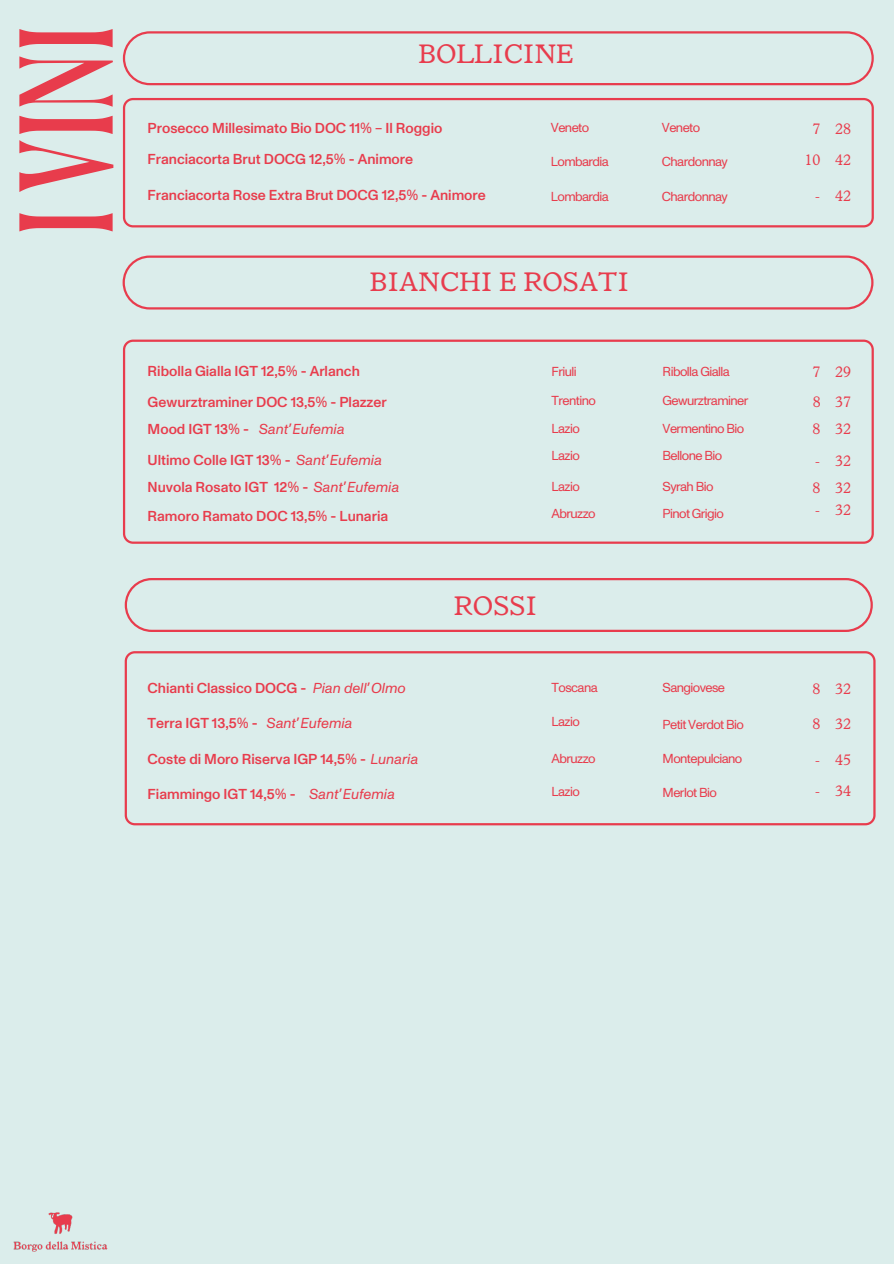
<style>
.page{position:relative;width:894px;height:1264px;background:#fff}
.page>*{position:absolute;margin:0;border:0;box-sizing:border-box;transform-origin:0 0}
.t1{font:127.2px "Canela Cond Trial";color:#e83c4c}
.t2{font:26.55px "Italian Old Style MT Std";color:#e83c4d}
.t3{font:15.9px "Italian Old Style MT Std";color:#e83c4c}
.t4{font:500 14.4px "ABC Monument Grotesk Trial";color:#e83c4c}
.t5{font:italic 14.4px "ABC Monument Grotesk Trial";color:#e83c4c}
.t6{font:13.05px "ABC Monument Grotesk Trial";letter-spacing:-.045em;color:#e83c4c}
.s1{font-family:"Noto Sans";font-weight:400}
.s2{font-family:"Noto Sans Gurmukhi";font-weight:400}
.s3{font-weight:400;font-style:italic}
.s4{font-family:"Noto Sans Gurmukhi";font-style:normal}
</style>
<div class="page">
<div style="left:0;top:0;width:893px;height:1263px;background:#dbedeb"></div>
<img style="left:13px;top:1212px;width:95px;height:40px">
<svg style="left:123px;top:339px;width:750px;height:204px"></svg>
<svg style="left:125px;top:651px;width:750px;height:174px"></svg>
<svg style="left:123px;top:31px;width:750px;height:54px"></svg>
<svg style="left:122px;top:255px;width:751px;height:54px"></svg>
<svg style="left:125px;top:578px;width:747px;height:54px"></svg>
<svg style="left:123px;top:98px;width:750px;height:129px"></svg>
<h3 class="t1" style="left:14px;top:236px;width:214px;rotate:-90deg">IVINI</h3>
<h2 class="t2" style="left:418px;top:44px;width:157px">BOLLICINE</h2>
<p class="t4" style="left:148px;top:118px;width:296px">Prosecco Millesimato Bio DOC 11<span class="s1">%</span> <span class="s2">–</span> Il Roggio</p>
<p class="t6" style="left:550px;top:119px;width:40px">Veneto</p>
<p class="t6" style="left:661px;top:119px;width:40px">Veneto</p>
<p class="t3" style="left:812px;top:122px;width:9px">7</p>
<h3 class="t3" style="left:835px;top:122px;width:17px">28</h3>
<p class="t4" style="left:148px;top:150px;width:267px">Franciacorta Brut DOCG 12,5<span class="s1">%</span> - Animore</p>
<p class="t6" style="left:550px;top:152px;width:60px">Lombardia</p>
<h3 class="t6" style="left:661px;top:152px;width:67px">Chardonnay</h3>
<p class="t3" style="left:804px;top:154px;width:17px">10</p>
<p class="t3" style="left:835px;top:154px;width:17px">42</p>
<p class="t4" style="left:148px;top:186px;width:339px">Franciacorta Rose Extra Brut DOCG 12,5<span class="s1">%</span> - Animore</p>
<p class="t6" style="left:550px;top:188px;width:60px">Lombardia</p>
<h3 class="t6" style="left:661px;top:188px;width:67px">Chardonnay</h3>
<p class="t3" style="left:814px;top:189px;width:8px">-</p>
<p class="t3" style="left:835px;top:189px;width:17px">42</p>
<p class="t2" style="left:370px;top:272px;width:260px">BIANCHI E ROSATI</p>
<p class="t4" style="left:148px;top:362px;width:214px">Ribolla Gialla IGT 12,5<span class="s1">%</span> - Arlanch</p>
<p class="t6" style="left:551px;top:363px;width:27px">Friuli</p>
<h2 class="t6" style="left:662px;top:363px;width:69px">Ribolla Gialla</h2>
<p class="t3" style="left:812px;top:365px;width:9px">7</p>
<p class="t3" style="left:835px;top:365px;width:17px">29</p>
<h3 class="t4" style="left:148px;top:392px;width:240px">Gewurztraminer DOC 13,5<span class="s1">%</span> - Plazzer</h3>
<p class="t6" style="left:551px;top:392px;width:46px">Trentino</p>
<p class="t6" style="left:662px;top:392px;width:87px">Gewurztraminer</p>
<p class="t3" style="left:812px;top:396px;width:9px">8</p>
<p class="t3" style="left:835px;top:396px;width:17px">37</p>
<h3 class="t4" style="left:148px;top:419px;width:103px">Mood IGT 13<span class="s1">%</span> -</h3>
<p class="t6" style="left:551px;top:419px;width:30px">Lazio</p>
<p class="t6" style="left:662px;top:419px;width:83px">Vermentino Bio</p>
<p class="t3" style="left:812px;top:423px;width:9px">8</p>
<p class="t3" style="left:835px;top:423px;width:17px">32</p>
<h3 class="t4" style="left:148px;top:450px;width:236px">Ultimo Colle IGT 13<span class="s1">%</span> - <span class="s3">Sant</span><span class="s2">’</span><span class="s3">Eufemia</span></h3>
<p class="t3" style="left:814px;top:454px;width:8px">-</p>
<p class="t3" style="left:835px;top:454px;width:17px">32</p>
<p class="t5" style="left:259px;top:419px;width:87px">Sant<span class="s4">’</span>Eufemia</p>
<p class="t6" style="left:551px;top:446px;width:30px">Lazio</p>
<p class="t6" style="left:662px;top:446px;width:61px">Bellone Bio</p>
<p class="t4" style="left:148px;top:477px;width:253px">Nuvola Rosato IGT 12<span class="s1">%</span> - <span class="s3">Sant</span><span class="s2">’</span><span class="s3">Eufemia</span></p>
<p class="t6" style="left:551px;top:477px;width:30px">Lazio</p>
<p class="t6" style="left:662px;top:477px;width:52px">Syrah Bio</p>
<p class="t3" style="left:812px;top:481px;width:9px">8</p>
<h3 class="t3" style="left:835px;top:481px;width:17px">32</h3>
<h3 class="t4" style="left:148px;top:506px;width:242px">Ramoro Ramato DOC 13,5<span class="s1">%</span> - Lunaria</h3>
<p class="t6" style="left:551px;top:504px;width:46px">Abruzzo</p>
<p class="t6" style="left:662px;top:504px;width:63px">Pinot Grigio</p>
<p class="t3" style="left:814px;top:503px;width:8px">-</p>
<p class="t3" style="left:835px;top:503px;width:17px">32</p>
<p class="t2" style="left:454px;top:596px;width:85px">ROSSI</p>
<p class="t4" style="left:148px;top:678px;width:259px">Chianti Classico DOCG - <span class="s3">Pian dell</span><span class="s2">’</span><span class="s3">Olmo</span></p>
<p class="t6" style="left:551px;top:679px;width:48px">Toscana</p>
<p class="t6" style="left:662px;top:679px;width:64px">Sangiovese</p>
<h3 class="t3" style="left:812px;top:682px;width:9px">8</h3>
<p class="t3" style="left:835px;top:682px;width:17px">32</p>
<p class="t5" style="left:266px;top:713px;width:87px">Sant<span class="s4">’</span>Eufemia</p>
<p class="t6" style="left:662px;top:716px;width:83px">Petit Verdot Bio</p>
<p class="t6" style="left:551px;top:712px;width:30px">Lazio</p>
<p class="t4" style="left:148px;top:713px;width:112px">Terra IGT 13,5<span class="s1">%</span> -</p>
<p class="t3" style="left:812px;top:717px;width:9px">8</p>
<p class="t3" style="left:835px;top:717px;width:17px">32</p>
<h3 class="t6" style="left:551px;top:750px;width:46px">Abruzzo</h3>
<p class="t4" style="left:148px;top:749px;width:272px">Coste di Moro Riserva IGP 14,5<span class="s1">%</span> - <span class="s3">Lunaria</span></p>
<h3 class="t3" style="left:814px;top:753px;width:8px">-</h3>
<p class="t3" style="left:835px;top:753px;width:17px">45</p>
<p class="t6" style="left:662px;top:749px;width:81px">Montepulciano</p>
<p class="t4" style="left:148px;top:784px;width:149px">Fiammingo IGT 14,5<span class="s1">%</span> -</p>
<p class="t5" style="left:309px;top:784px;width:87px">Sant<span class="s4">’</span>Eufemia</p>
<p class="t6" style="left:551px;top:783px;width:30px">Lazio</p>
<p class="t6" style="left:662px;top:783px;width:56px">Merlot Bio</p>
<h3 class="t3" style="left:814px;top:784px;width:8px">-</h3>
<h2 class="t3" style="left:835px;top:784px;width:17px">34</h2>
</div>
